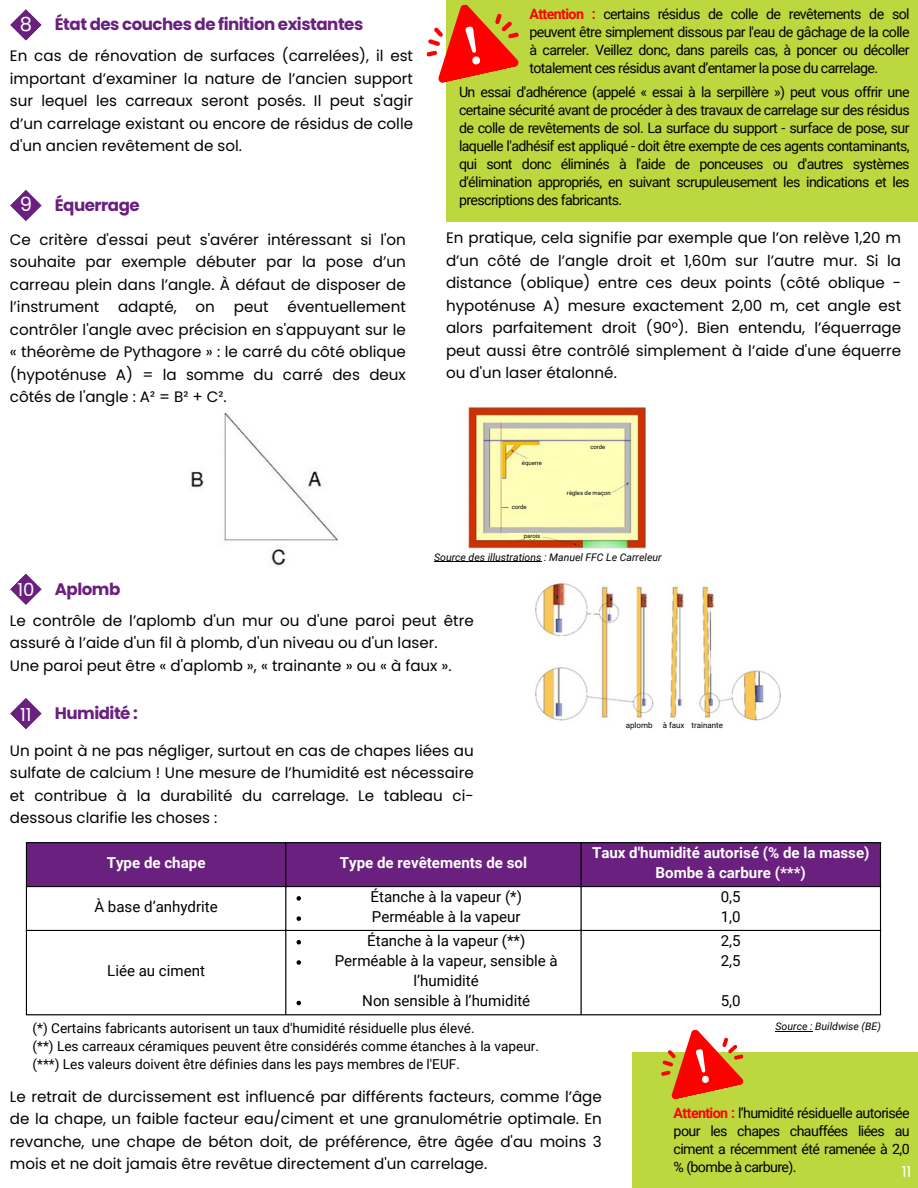
<style>
.page{position:relative;width:918px;height:1188px;background:#fff}
.page>*{position:absolute;margin:0;border:0;box-sizing:border-box;transform-origin:0 0}
.t1{font:19.5px "Poppins";color:#fff}
.t2{font:18px "Poppins";color:#fff}
.t3{font:700 16.65px "Poppins";letter-spacing:-.03em;color:#6a207f}
.t4{font:15.15px/22.5px "Poppins";color:#000001;text-align:justify}
.t5{font:15.15px/20.2px "Roboto";color:#000}
.t6{font:700 15.15px/20.2px "Roboto";color:#fff;text-align:center}
.t7{font:15px "Poppins";color:#fff}
.t8{font:14.25px/18px "Roboto";letter-spacing:-.04em;color:#000;text-align:justify}
.t9{font:13.65px/18px "Roboto";color:#000}
.t10{font:italic 10.5px "Roboto";color:#000}
.t11{font:7.95px "Roboto";color:#000}
.t12{font:6px "Roboto";color:#000}
.s1{font-weight:700;color:#f00}
.s2{font-weight:400;font-size:19.5px;color:#fff}
.s3{font-weight:400;font-size:18px;color:#fff}
</style>
<div class="page">
<svg style="left:10px;top:9px;width:32px;height:32px"></svg>
<div style="left:446px;top:0;width:472px;height:221px;background:#bdd73e"></div>
<svg style="left:426px;top:4px;width:93px;height:79px"></svg>
<svg style="left:10px;top:190px;width:32px;height:31px"></svg>
<img style="left:191px;top:413px;width:147px;height:153px">
<svg style="left:10px;top:573px;width:32px;height:32px"></svg>
<svg style="left:10px;top:698px;width:32px;height:32px"></svg>
<div style="left:27px;top:843px;width:853px;height:43px;background:#6a207f"></div>
<svg style="left:297px;top:896px;width:4px;height:5px"></svg>
<svg style="left:297px;top:916px;width:4px;height:5px"></svg>
<svg style="left:297px;top:940px;width:4px;height:5px"></svg>
<svg style="left:297px;top:960px;width:4px;height:5px"></svg>
<svg style="left:297px;top:1001px;width:4px;height:4px"></svg>
<hr style="left:26px;top:843px;width:1px;height:171px;background:#000">
<hr style="left:285px;top:843px;width:1px;height:171px;background:#000">
<hr style="left:580px;top:843px;width:2px;height:171px;background:#000">
<hr style="left:880px;top:843px;width:1px;height:171px;background:#000">
<hr style="left:26px;top:842px;width:855px;height:1px;background:#000">
<hr style="left:26px;top:886px;width:855px;height:1px;background:#000">
<hr style="left:26px;top:930px;width:855px;height:1px;background:#000">
<hr style="left:26px;top:1014px;width:855px;height:1px;background:#000">
<div style="left:632px;top:1052px;width:286px;height:136px;background:#bdd73e"></div>
<svg style="left:661px;top:1029px;width:83px;height:71px"></svg>
<img style="left:468px;top:407px;width:178px;height:143px">
<div style="left:522px;top:459px;width:40px;height:9px;background:#ffffb9"></div>
<div style="left:562px;top:449px;width:39px;height:8px;background:#ffffb9"></div>
<div style="left:582px;top:495px;width:39px;height:8px;background:#ffffb9"></div>
<div style="left:510px;top:503px;width:39px;height:8px;background:#ffffb9"></div>
<div style="left:508px;top:533px;width:34px;height:6px;background:#ffffb9"></div>
<img style="left:535px;top:583px;width:245px;height:138px">
<div style="left:613px;top:720px;width:121px;height:10px;background:#fff"></div>
<hr style="left:434px;top:561px;width:108px;height:1px;background:#000">
<hr style="left:776px;top:1031px;width:37px;height:1px;background:#000">
<p class="t8" style="left:529px;top:5px;width:382px"><span class="s1">Attention :</span> certains résidus de colle de revêtements de sol peuvent être simplement dissous par l'eau de gâchage de la colle à carreler. Veillez donc, dans pareils cas, à poncer ou décoller totalement ces résidus avant d’entamer la pose du carrelage.</p>
<p class="t8" style="left:459px;top:83px;width:452px">Un essai d'adhérence (appelé « essai à la serpillère ») peut vous offrir une certaine sécurité avant de procéder à des travaux de carrelage sur des résidus de colle de revêtements de sol. La surface du support - surface de pose, sur laquelle l'adhésif est appliqué - doit être exempte de ces agents contaminants, qui sont donc éliminés à l'aide de ponceuses ou d'autres systèmes d'élimination appropriés, en suivant scrupuleusement les indications et les prescriptions des fabricants.</p>
<p class="t3" style="left:55px;top:13px;width:310px">État des couches de finition existantes</p>
<p class="t1" style="left:20px;top:10px;width:14px">8</p>
<p class="t4" style="left:10px;top:45px;width:405px">En cas de rénovation de surfaces (carrelées), il est important d’examiner la nature de l’ancien support sur lequel les carreaux seront posés. Il peut s'agir d’un carrelage existant ou encore de résidus de colle d'un ancien revêtement de sol.</p>
<p class="t3" style="left:20px;top:193px;width:122px"><span class="s2">9</span> Équerrage</p>
<p class="t4" style="left:10px;top:228px;width:398px">Ce critère d'essai peut s'avérer intéressant si l'on souhaite par exemple débuter par la pose d’un carreau plein dans l’angle. À défaut de disposer de l’instrument adapté, on peut éventuellement contrôler l'angle avec précision en s'appuyant sur le « théorème de Pythagore » : le carré du côté oblique (hypoténuse A) = la somme du carré des deux côtés de l'angle : A² = B² + C².</p>
<p class="t4" style="left:446px;top:227px;width:457px">En pratique, cela signifie par exemple que l’on relève 1,20 m d’un côté de l’angle droit et 1,60m sur l’autre mur. Si la distance (oblique) entre ces deux points (côté oblique - hypoténuse A) mesure exactement 2,00 m, cet angle est alors parfaitement droit (90°). Bien entendu, l’équerrage peut aussi être contrôlé simplement à l’aide d'une équerre ou d'un laser étalonné.</p>
<p class="t12" style="left:522px;top:459px;width:22px">équerre</p>
<p class="t12" style="left:512px;top:503px;width:17px">corde</p>
<p class="t12" style="left:524px;top:532px;width:18px">parois</p>
<p class="t12" style="left:590px;top:444px;width:17px">corde</p>
<p class="t12" style="left:567px;top:489px;width:45px">règles de maçon</p>
<p class="t3" style="left:17px;top:577px;width:105px"><span class="s3">10</span> Aplomb</p>
<p class="t10" style="left:434px;top:551px;width:229px">Source des illustrations : Manuel FFC Le Carreleur</p>
<p class="t4" style="left:10px;top:609px;width:465px;text-align:left">Le contrôle de l’aplomb d'un mur ou d'une paroi peut être assuré à l’aide d'un fil à plomb, d'un niveau ou d'un laser.<br>Une paroi peut être « d'aplomb », « trainante » ou « à faux ».</p>
<p class="t2" style="left:20px;top:702px;width:13px">11</p>
<p class="t3" style="left:55px;top:702px;width:85px">Humidité :</p>
<p class="t11" style="left:626px;top:721px;width:28px">aplomb</p>
<p class="t11" style="left:663px;top:721px;width:62px">à faux trainante</p>
<p class="t4" style="left:10px;top:739px;width:465px">Un point à ne pas négliger, surtout en cas de chapes liées au sulfate de calcium ! Une mesure de l’humidité est nécessaire et contribue à la durabilité du carrelage. Le tableau ci&shy;dessous clarifie les choses :</p>
<p class="t6" style="left:107px;top:853px;width:100px">Type de chape</p>
<p class="t6" style="left:340px;top:853px;width:189px">Type de revêtements de sol</p>
<p class="t6" style="left:592px;top:843px;width:279px">Taux d'humidité autorisé (% de la masse)<br>Bombe à carbure (***)</p>
<p class="t5" style="left:94px;top:897px;width:125px">À base d’anhydrite</p>
<p class="t5" style="left:371px;top:886px;width:153px">Étanche à la vapeur (*)<br>Perméable à la vapeur</p>
<p class="t5" style="left:721px;top:886px;width:21px">0,5<br>1,0</p>
<p class="t5" style="left:107px;top:961px;width:99px">Liée au ciment</p>
<p class="t5" style="left:335px;top:930px;width:225px;text-align:center">Étanche à la vapeur (**)<br>Perméable à la vapeur, sensible à l’humidité<br>Non sensible à l’humidité</p>
<p class="t5" style="left:721px;top:930px;width:21px">2,5<br>2,5</p>
<p class="t5" style="left:721px;top:991px;width:21px">5,0</p>
<p class="t9" style="left:33px;top:1019px;width:508px">(*) Certains fabricants autorisent un taux d'humidité résiduelle plus élevé.<br>(**) Les carreaux céramiques peuvent être considérés comme étanches à la vapeur. (***) Les valeurs doivent être définies dans les pays membres de l'EUF.</p>
<p class="t10" style="left:776px;top:1021px;width:107px">Source : Buildwise (BE)</p>
<p class="t8" style="left:674px;top:1105px;width:238px"><span class="s1">Attention :</span> l’humidité résiduelle autorisée pour les chapes chauffées liées au ciment a récemment été ramenée à 2,0 % (bombe à carbure).</p>
<p class="t4" style="left:10px;top:1085px;width:593px">Le retrait de durcissement est influencé par différents facteurs, comme l’âge de la chape, un faible facteur eau/ciment et une granulométrie optimale. En revanche, une chape de béton doit, de préférence, être âgée d'au moins 3 mois et ne doit jamais être revêtue directement d'un carrelage.</p>
<p class="t7" style="left:902px;top:1161px;width:11px">11</p>
</div>
